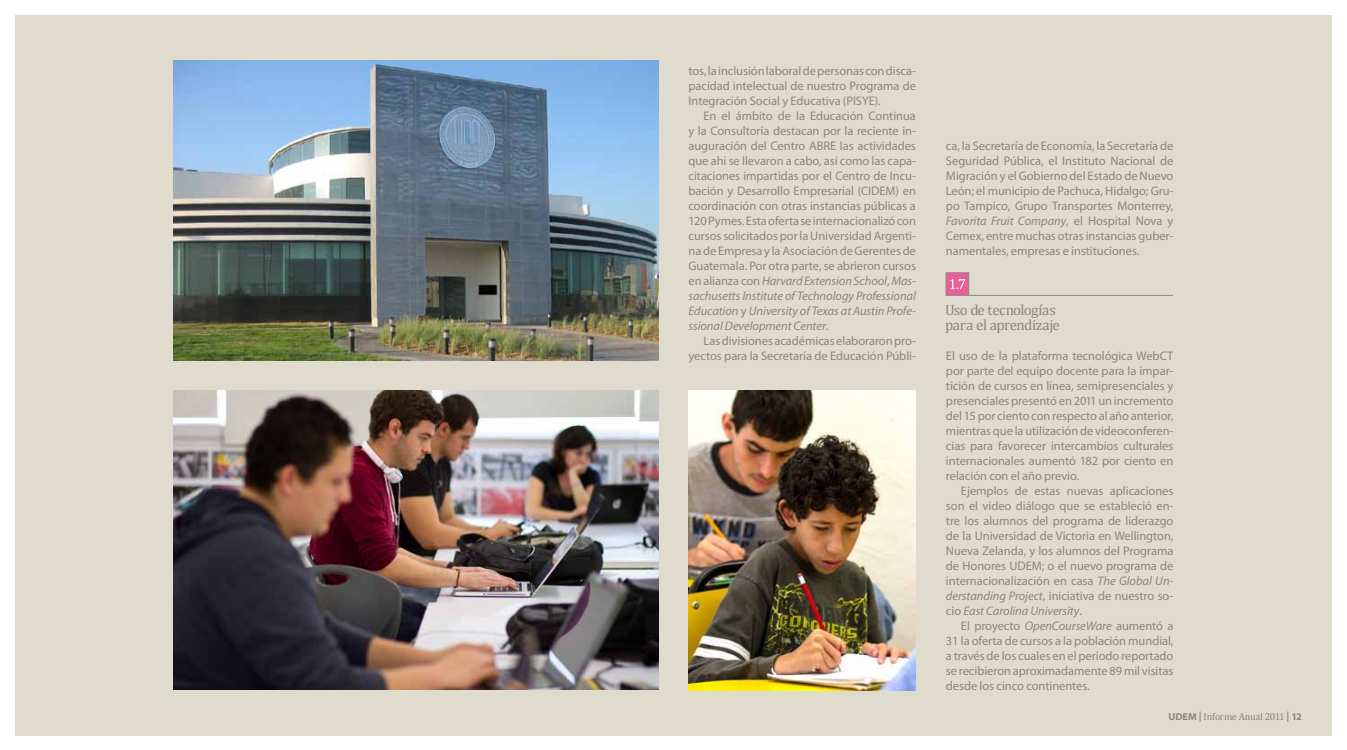
<style>
.page{position:relative;width:1347px;height:750px;background:#fff}
.page>*{position:absolute;margin:0;border:0;box-sizing:border-box;transform-origin:0 0}
.t1{font:15px/15px "Cambria";letter-spacing:-.03em;color:#8d857e}
.t2{font:12.5px/15px "Myriad Pro";letter-spacing:-.005em;color:#8d857e;text-align:justify}
.t3{font:10px "Cambria";letter-spacing:-.02em;color:#8d857e}
.s1{font-style:italic}
.s2{font-family:"Myriad Web Pro";font-weight:700}
</style>
<div class="page">
<div style="left:15px;top:15px;width:1316px;height:720px;background:#e0dccd"></div>
<img style="left:688px;top:390px;width:228px;height:300px">
<img style="left:174px;top:390px;width:484px;height:300px">
<img style="left:174px;top:60px;width:484px;height:300px">
<hr style="left:968px;top:295px;width:205px;height:1px;background:#8d857e">
<div style="left:946px;top:272px;width:22px;height:23px;background:#ea5d98;border:1px solid #8d857e"></div>
<svg style="left:949px;top:279px;width:16px;height:10px"></svg>
<p class="t2" style="left:688px;top:63px;width:229px">tos, la inclusión laboral de personas con disca&shy;pacidad intelectual de nuestro Programa de Integración Social y Educativa (PISYE).</p>
<p class="t2" style="left:688px;top:108px;width:229px;text-indent:15px">En el ámbito de la Educación Continua y la Consultoría destacan por la reciente in&shy;auguración del Centro ABRE las actividades que ahí se llevaron a cabo, así como las capa&shy;citaciones impartidas por el Centro de Incu&shy;bación y Desarrollo Empresarial (CIDEM) en coordinación con otras instancias públicas a 120 Pymes. Esta oferta se internacionalizó con cursos solicitados por la Universidad Argenti&shy;na de Empresa y la Asociación de Gerentes de Guatemala. Por otra parte, se abrieron cursos en alianza con <span class="s1">Harvard Extension School</span>, <span class="s1">Mas&shy;sachusetts Institute of Technology Professional Education</span> y <span class="s1">University of Texas at Austin Profe&shy;ssional Development Center</span>.</p>
<p class="t2" style="left:688px;top:333px;width:229px;text-align:right">Las divisiones académicas elaboraron pro&shy;yectos para la Secretaría de Educación Públi-</p>
<p class="t2" style="left:946px;top:138px;width:229px">ca, la Secretaría de Economía, la Secretaría de Seguridad Pública, el Instituto Nacional de Migración y el Gobierno del Estado de Nuevo León; el municipio de Pachuca, Hidalgo; Gru&shy;po Tampico, Grupo Transportes Monterrey, <span class="s1">Favorita Fruit Company</span>, el Hospital Nova y Cemex, entre muchas otras instancias guber&shy;namentales, empresas e instituciones.</p>
<p class="t1" style="left:945px;top:302px;width:116px">Uso de tecnologías para el aprendizaje</p>
<p class="t2" style="left:946px;top:348px;width:229px">El uso de la plataforma tecnológica WebCT por parte del equipo docente para la impar&shy;tición de cursos en línea, semipresenciales y presenciales presentó en 2011 un incremento del 15 por ciento con respecto al año anterior, mientras que la utilización de videoconferen&shy;cias para favorecer intercambios culturales internacionales aumentó 182 por ciento en relación con el año previo.</p>
<p class="t2" style="left:946px;top:483px;width:229px;text-indent:15px">Ejemplos de estas nuevas aplicaciones son el video diálogo que se estableció en&shy;tre los alumnos del programa de liderazgo de la Universidad de Victoria en Wellington, Nueva Zelanda, y los alumnos del Programa de Honores UDEM; o el nuevo programa de internacionalización en casa <span class="s1">The Global Un&shy;derstanding Project</span>, iniciativa de nuestro so&shy;cio <span class="s1">East Carolina University</span>.</p>
<p class="t2" style="left:946px;top:618px;width:229px;text-indent:15px">El proyecto <span class="s1">OpenCourseWare</span> aumentó a 31 la oferta de cursos a la población mundial, a través de los cuales en el periodo reportado se recibieron aproximadamente 89 mil visitas desde los cinco continentes.</p>
<p class="t3" style="left:1168px;top:711px;width:135px"><span class="s2">UDEM |</span> Informe Anual 2011 <span class="s2">| 12</span></p>
</div>
